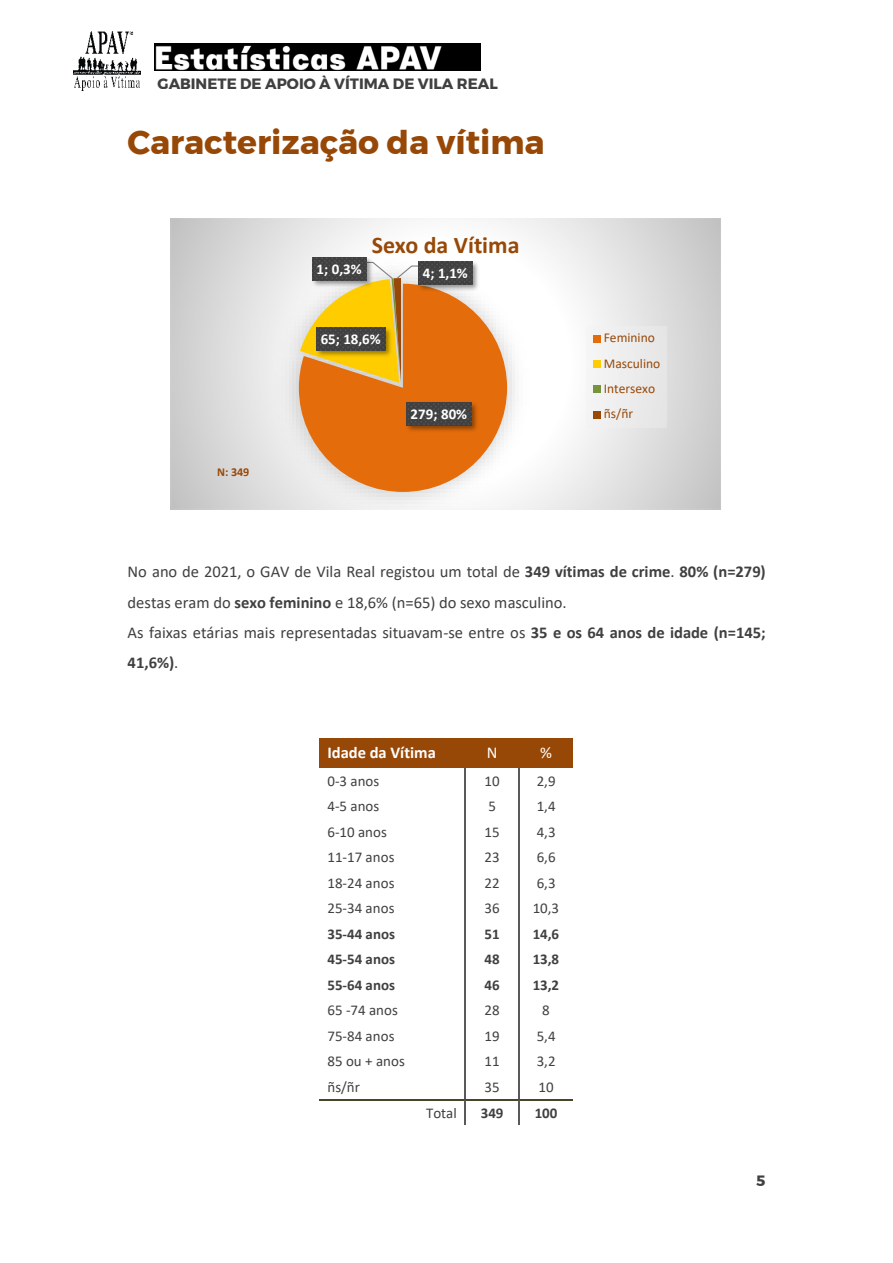
<style>
.page{position:relative;width:893px;height:1263px;background:#fff}
.page>*{position:absolute;margin:0;border:0;box-sizing:border-box;transform-origin:0 0}
.t1{font:700 33px "Montserrat";color:#984806}
.t2{font:700 24px "Calibri";color:#984807}
.t3{font:16.5px/30.3px "Calibri";color:#404040}
.t4{font:700 16.5px "Calibri";color:#fff}
.t5{font:16.5px "Calibri";color:#fff}
.t6{font:15px "Calibri";color:#404040}
.t7{font:700 15px "Calibri";color:#404040}
.t8{font:700 15px "Montserrat";color:#404040}
.t9{font:700 15px "Calibri";color:#fff}
.t10{font:13.5px/25.3px "Calibri";color:#984807}
.t11{font:700 12.15px "Calibri";color:#984807}
.s1{font-weight:700}
</style>
<div class="page">
<img style="left:74px;top:32px;width:66px;height:59px">
<img style="left:155px;top:44px;width:326px;height:26px">
<svg style="left:172px;top:221px;width:547px;height:287px"></svg>
<img style="left:267px;top:251px;width:271px;height:257px">
<img style="left:269px;top:248px;width:92px;height:164px">
<img style="left:363px;top:247px;width:66px;height:14px">
<svg style="left:299px;top:261px;width:208px;height:231px;background:#e79646"></svg>
<img style="left:403px;top:399px;width:78px;height:35px">
<svg style="left:406px;top:402px;width:66px;height:23px;background:#434343"></svg>
<img style="left:313px;top:325px;width:82px;height:35px">
<svg style="left:316px;top:328px;width:70px;height:23px;background:#434343"></svg>
<img style="left:309px;top:255px;width:66px;height:35px">
<svg style="left:312px;top:258px;width:54px;height:23px"></svg>
<img style="left:415px;top:258px;width:67px;height:35px">
<svg style="left:418px;top:261px;width:54px;height:23px"></svg>
<div style="left:586px;top:326px;width:80px;height:101px;background:#f2f2f2"></div>
<div style="left:593px;top:335px;width:7px;height:7px;background:#e46c0a"></div>
<div style="left:593px;top:360px;width:7px;height:8px;background:#fc0"></div>
<div style="left:593px;top:386px;width:7px;height:7px;background:#77933c"></div>
<div style="left:593px;top:411px;width:7px;height:7px;background:#984807"></div>
<div style="left:170px;top:219px;width:551px;height:291px;border:1px solid #f2f2f2"></div>
<div style="left:319px;top:738px;width:146px;height:30px;background:#984806"></div>
<div style="left:465px;top:738px;width:55px;height:30px;background:#984806"></div>
<div style="left:520px;top:738px;width:53px;height:30px;background:#984806"></div>
<hr style="left:464px;top:768px;width:2px;height:25px;background:#595959">
<hr style="left:464px;top:793px;width:2px;height:26px;background:#595959">
<hr style="left:464px;top:819px;width:2px;height:25px;background:#595959">
<hr style="left:464px;top:844px;width:2px;height:26px;background:#595959">
<hr style="left:464px;top:870px;width:2px;height:25px;background:#595959">
<hr style="left:464px;top:895px;width:2px;height:26px;background:#595959">
<hr style="left:464px;top:921px;width:2px;height:25px;background:#595959">
<hr style="left:464px;top:946px;width:2px;height:26px;background:#595959">
<hr style="left:464px;top:972px;width:2px;height:25px;background:#595959">
<hr style="left:464px;top:997px;width:2px;height:26px;background:#595959">
<hr style="left:464px;top:1023px;width:2px;height:25px;background:#595959">
<hr style="left:464px;top:1048px;width:2px;height:26px;background:#595959">
<hr style="left:464px;top:1074px;width:2px;height:25px;background:#595959">
<hr style="left:319px;top:1099px;width:145px;height:2px;background:#4a442a">
<hr style="left:466px;top:1099px;width:53px;height:2px;background:#4a442a">
<hr style="left:520px;top:1099px;width:53px;height:2px;background:#4a442a">
<hr style="left:464px;top:1101px;width:2px;height:24px;background:#595959">
<svg style="left:519px;top:768px;width:1px;height:357px"></svg>
<p class="t8" style="left:158px;top:74px;width:342px">GABINETE DE APOIO À VÍTIMA DE VILA REAL</p>
<h1 class="t1" style="left:128px;top:123px;width:418px">Caracterização da vítima</h1>
<h2 class="t2" style="left:372px;top:235px;width:149px">Sexo da Vítima</h2>
<p class="t11" style="left:217px;top:467px;width:34px">N: 349</p>
<p class="t9" style="left:317px;top:263px;width:46px">1; 0,3%</p>
<p class="t9" style="left:423px;top:267px;width:46px">4; 1,1%</p>
<p class="t9" style="left:321px;top:333px;width:62px">65; 18,6%</p>
<p class="t9" style="left:411px;top:408px;width:58px">279; 80%</p>
<p class="t10" style="left:604px;top:326px;width:58px">Feminino<br>Masculino<br>Intersexo ñs/ñr</p>
<p class="t3" style="left:128px;top:558px;width:640px">No ano de 2021, o GAV de Vila Real registou um total de <span class="s1">349 vítimas de crime</span>. <span class="s1">80% (n=279) </span>destas eram do <span class="s1">sexo feminino</span> e 18,6% (n=65) do sexo masculino.<br>As faixas etárias mais representadas situavam-se entre os <span class="s1">35 e os 64 anos de idade (n=145; 41,6%)</span>.</p>
<p class="t4" style="left:327px;top:746px;width:110px">Idade da Vítima</p>
<p class="t5" style="left:487px;top:746px;width:12px">N</p>
<p class="t5" style="left:540px;top:746px;width:13px">%</p>
<p class="t6" style="left:327px;top:774px;width:53px">0-3 anos</p>
<p class="t6" style="left:485px;top:774px;width:17px">10</p>
<p class="t6" style="left:537px;top:774px;width:20px">2,9</p>
<p class="t6" style="left:327px;top:800px;width:53px">4-5 anos</p>
<p class="t6" style="left:488px;top:800px;width:9px">5</p>
<p class="t6" style="left:537px;top:800px;width:20px">1,4</p>
<p class="t6" style="left:327px;top:825px;width:61px">6-10 anos</p>
<p class="t6" style="left:485px;top:825px;width:17px">15</p>
<p class="t6" style="left:537px;top:825px;width:20px">4,3</p>
<p class="t6" style="left:327px;top:851px;width:69px">11-17 anos</p>
<p class="t6" style="left:485px;top:851px;width:17px">23</p>
<p class="t6" style="left:537px;top:851px;width:20px">6,6</p>
<p class="t6" style="left:327px;top:876px;width:69px">18-24 anos</p>
<p class="t6" style="left:485px;top:876px;width:17px">22</p>
<p class="t6" style="left:537px;top:876px;width:20px">6,3</p>
<p class="t6" style="left:327px;top:902px;width:69px">25-34 anos</p>
<p class="t6" style="left:485px;top:902px;width:17px">36</p>
<p class="t6" style="left:533px;top:902px;width:28px">10,3</p>
<p class="t7" style="left:327px;top:927px;width:69px">35-44 anos</p>
<p class="t7" style="left:485px;top:927px;width:17px">51</p>
<p class="t7" style="left:533px;top:927px;width:28px">14,6</p>
<p class="t7" style="left:327px;top:953px;width:69px">45-54 anos</p>
<p class="t7" style="left:485px;top:953px;width:17px">48</p>
<p class="t7" style="left:533px;top:953px;width:28px">13,8</p>
<p class="t7" style="left:327px;top:978px;width:69px">55-64 anos</p>
<p class="t7" style="left:485px;top:978px;width:17px">46</p>
<p class="t7" style="left:533px;top:978px;width:28px">13,2</p>
<p class="t6" style="left:327px;top:1004px;width:72px">65 -74 anos</p>
<p class="t6" style="left:485px;top:1004px;width:17px">28</p>
<p class="t6" style="left:542px;top:1004px;width:9px">8</p>
<p class="t6" style="left:327px;top:1029px;width:69px">75-84 anos</p>
<p class="t6" style="left:485px;top:1029px;width:17px">19</p>
<p class="t6" style="left:537px;top:1029px;width:20px">5,4</p>
<p class="t6" style="left:327px;top:1055px;width:79px">85 ou + anos</p>
<p class="t6" style="left:485px;top:1055px;width:17px">11</p>
<p class="t6" style="left:537px;top:1055px;width:20px">3,2</p>
<p class="t6" style="left:327px;top:1080px;width:34px">ñs/ñr</p>
<p class="t6" style="left:485px;top:1080px;width:17px">35</p>
<p class="t6" style="left:538px;top:1080px;width:17px">10</p>
<p class="t6" style="left:426px;top:1107px;width:32px">Total</p>
<p class="t7" style="left:481px;top:1107px;width:24px">349</p>
<p class="t7" style="left:535px;top:1107px;width:24px">100</p>
<p class="t8" style="left:756px;top:1171px;width:11px">5</p>
</div>
